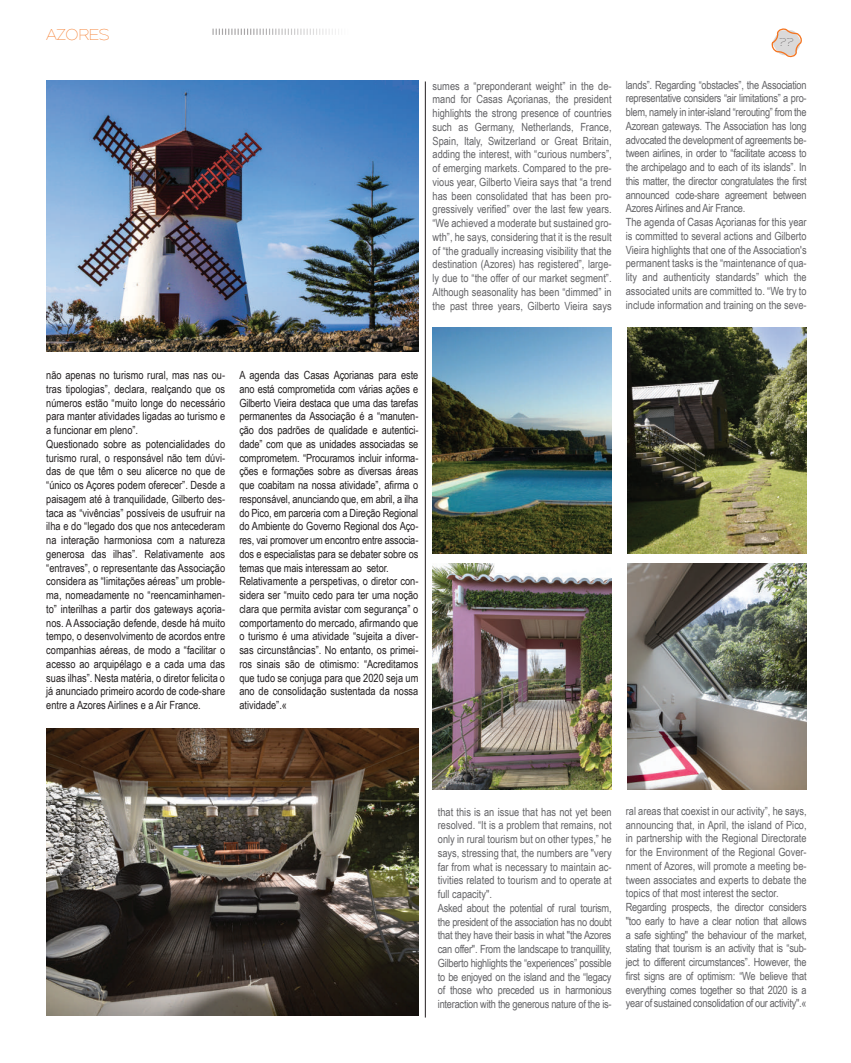
<style>
.page{position:relative;width:851px;height:1063px;background:#fff}
.page>*{position:absolute;margin:0;border:0;box-sizing:border-box;transform-origin:0 0}
.t1{font:200 13.75px "Adequate";color:#f47521}
.t2{font:11.25px/13.8px "Arial Narrow";letter-spacing:-.02em;color:#636366}
.t3{font:11.25px/13.8px "Arial Narrow";color:#231f20}
.t4{font:200 10px "Adequate";color:#231f20}
</style>
<div class="page">
<img style="left:46px;top:728px;width:372px;height:288px">
<img style="left:46px;top:81px;width:372px;height:271px">
<hr style="left:425px;top:81px;width:1px;height:937px;background:#241f21">
<img style="left:432px;top:327px;width:179px;height:226px">
<svg style="left:771px;top:28px;width:31px;height:30px"></svg>
<svg style="left:212px;top:29px;width:127px;height:6px"></svg>
<img style="left:627px;top:327px;width:179px;height:226px">
<img style="left:432px;top:564px;width:179px;height:226px">
<img style="left:627px;top:564px;width:179px;height:226px">
<p class="t1" style="left:46px;top:25px;width:65px">AZORES</p>
<p class="t2" style="left:432px;top:78px;width:180px;text-align:justify">sumes a “preponderant weight” in the de&shy;mand for Casas Açorianas, the president highlights the strong presence of countries such as Germany, Netherlands, France, Spain, Italy, Switzerland or Great Britain, adding the interest, with “curious numbers”, of emerging markets. Compared to the pre&shy;vious year, Gilberto Vieira says that “a trend has been consolidated that has been pro&shy;gressively verified” over the last few years. “We achieved a moderate but sustained gro&shy;wth”, he says, considering that it is the result of “the gradually increasing visibility that the destination (Azores) has registered”, large&shy;ly due to “the offer of our market segment”.<br>Although seasonality has been “dimmed” in the past three years, Gilberto Vieira says</p>
<p class="t4" style="left:778px;top:36px;width:16px">??</p>
<p class="t2" style="left:625px;top:77px;width:182px">lands”. Regarding “obstacles”, the Association representative considers “air limitations” a pro&shy;blem, namely in inter-island “rerouting” from the Azorean gateways. The Association has long advocated the development of agreements be&shy;tween airlines, in order to “facilitate access to the archipelago and to each of its islands”. In this matter, the director congratulates the first announced code-share agreement between Azores Airlines and Air France.<br>The agenda of Casas Açorianas for this year is committed to several actions and Gilberto Vieira highlights that one of the Association's permanent tasks is the “maintenance of qua&shy;lity and authenticity standards” which the associated units are committed to. “We try to include information and training on the seve-</p>
<p class="t3" style="left:46px;top:368px;width:180px">não apenas no turismo rural, mas nas ou&shy;tras tipologias”, declara, realçando que os números estão “muito longe do necessário para manter atividades ligadas ao turismo e a funcionar em pleno”.<br>Questionado sobre as potencialidades do turismo rural, o responsável não tem dúvi&shy;das de que têm o seu alicerce no que de “único os Açores podem oferecer”. Desde a paisagem até à tranquilidade, Gilberto des&shy;taca as “vivências” possíveis de usufruir na ilha e do “legado dos que nos antecederam na interação harmoniosa com a natureza generosa das ilhas”. Relativamente aos “entraves”, o representante das Associação considera as “limitações aéreas” um proble&shy;ma, nomeadamente no “reencaminhamen&shy;to” interilhas a partir dos gateways açoria&shy;nos. A Associação defende, desde há muito tempo, o desenvolvimento de acordos entre companhias aéreas, de modo a “facilitar o acesso ao arquipélago e a cada uma das suas ilhas”. Nesta matéria, o diretor felicita o já anunciado primeiro acordo de code-share entre a Azores Airlines e a Air France.</p>
<p class="t3" style="left:239px;top:368px;width:180px">A agenda das Casas Açorianas para este ano está comprometida com várias ações e Gilberto Vieira destaca que uma das tarefas permanentes da Associação é a “manuten&shy;ção dos padrões de qualidade e autentici&shy;dade” com que as unidades associadas se comprometem. “Procuramos incluir informa&shy;ções e formações sobre as diversas áreas que coabitam na nossa atividade”, afirma o responsável, anunciando que, em abril, a ilha do Pico, em parceria com a Direção Regional do Ambiente do Governo Regional dos Aço&shy;res, vai promover um encontro entre associa&shy;dos e especialistas para se debater sobre os temas que mais interessam ao setor.<br>Relativamente a perspetivas, o diretor con&shy;sidera ser “muito cedo para ter uma noção clara que permita avistar com segurança” o comportamento do mercado, afirmando que o turismo é uma atividade “sujeita a diver&shy;sas circunstâncias”. No entanto, os primei&shy;ros sinais são de otimismo: “Acreditamos que tudo se conjuga para que 2020 seja um ano de consolidação sustentada da nossa atividade”.«</p>
<p class="t2" style="left:438px;top:804px;width:175px">that this is an issue that has not yet been resolved. “It is a problem that remains, not only in rural tourism but on other types,” he says, stressing that, the numbers are "very far from what is necessary to maintain ac&shy;tivities related to tourism and to operate at full capacity".<br>Asked about the potential of rural tourism, the president of the association has no doubt that they have their basis in what "the Azores can offer". From the landscape to tranquillity, Gilberto highlights the “experiences” possible to be enjoyed on the island and the “legacy of those who preceded us in harmonious interaction with the generous nature of the is-</p>
<p class="t2" style="left:625px;top:804px;width:182px">ral areas that coexist in our activity”, he says, announcing that, in April, the island of Pico, in partnership with the Regional Directorate for the Environment of the Regional Gover&shy;nment of Azores, will promote a meeting be&shy;tween associates and experts to debate the topics of that most interest the sector.<br>Regarding prospects, the director considers "too early to have a clear notion that allows a safe sighting" the behaviour of the market, stating that tourism is an activity that is “sub&shy;ject to different circumstances”. However, the first signs are of optimism: “We believe that everything comes together so that 2020 is a year of sustained consolidation of our activity".«</p>
</div>
